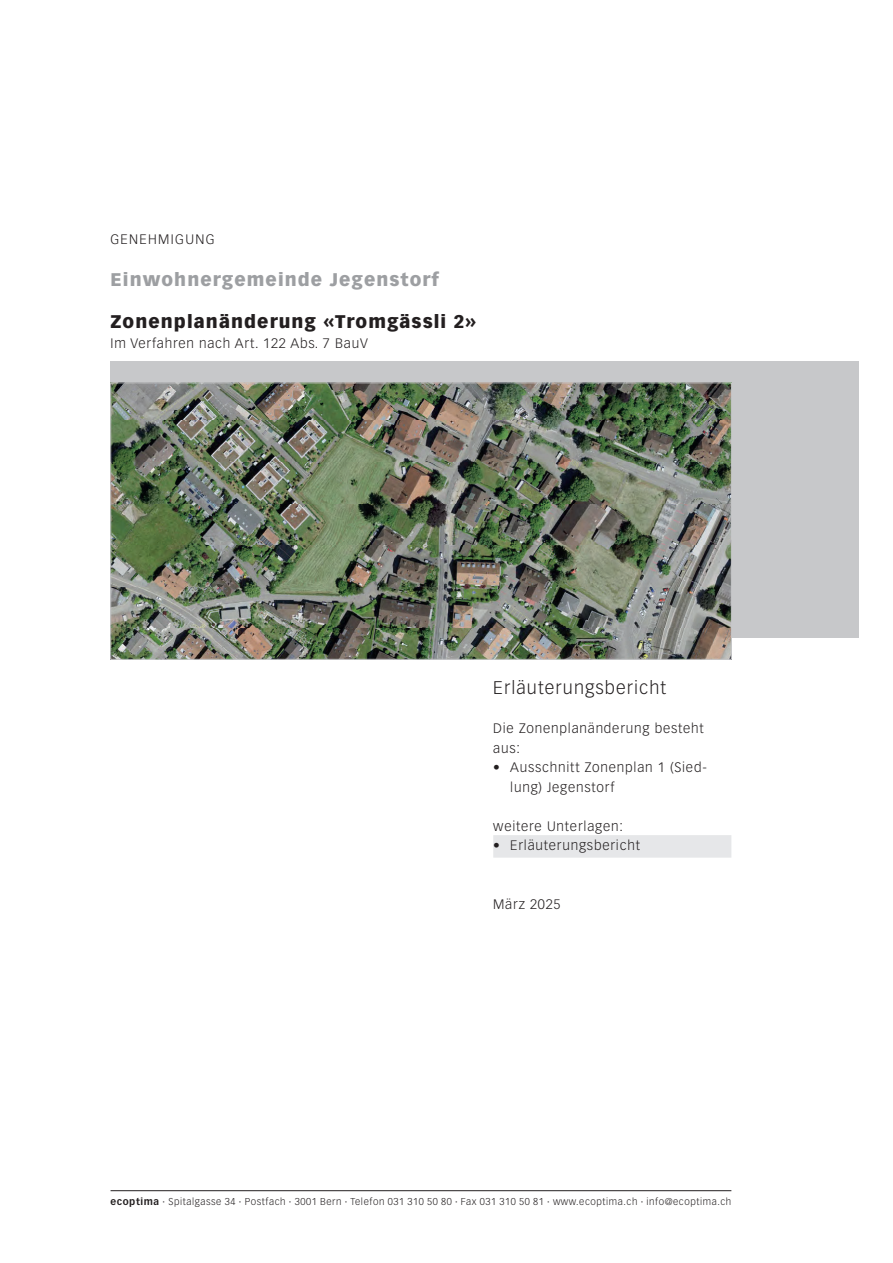
<style>
.page{position:relative;width:893px;height:1263px;background:#fff}
.page>*{position:absolute;margin:0;border:0;box-sizing:border-box;transform-origin:0 0}
.t1{font:900 18px "Vectora LT Std";letter-spacing:.06em;color:#231f20}
.t2{font:900 18px "Vectora LT Std";letter-spacing:.06em;color:#9d9fa2}
.t3{font:300 18px "Vectora LT Std";letter-spacing:.06em;color:#231f20}
.t4{font:300 13.5px/19.5px "Vectora LT Std";letter-spacing:.06em;color:#231f20}
.t5{font:300 13.5px "Vectora LT Std";letter-spacing:.1em;color:#231f20}
.t6{font:300 9.75px "Vectora LT Std";letter-spacing:.06em;color:#231f20}
.s1{font-weight:700}
</style>
<div class="page">
<hr style="left:111px;top:1190px;width:620px;height:1px;background:#231f20">
<div style="left:111px;top:361px;width:748px;height:277px;background:#c7c8ca"></div>
<img style="left:113px;top:385px;width:616px;height:272px">
<div style="left:111px;top:383px;width:620px;height:276px;border:1px solid #c7c8ca"></div>
<div style="left:493px;top:835px;width:238px;height:23px;background:#e6e7e9"></div>
<p class="t5" style="left:111px;top:234px;width:105px">GENEHMIGUNG</p>
<h1 class="t2" style="left:111px;top:273px;width:330px">Einwohnergemeinde Jegenstorf</h1>
<h1 class="t1" style="left:111px;top:315px;width:367px">Zonenplanänderung «Tromgässli 2»</h1>
<p class="t4" style="left:111px;top:334px;width:259px">Im Verfahren nach Art. 122 Abs. 7 BauV</p>
<h1 class="t3" style="left:493px;top:680px;width:174px">Erläuterungsbericht</h1>
<p class="t4" style="left:493px;top:720px;width:212px">Die Zonenplanänderung besteht aus:</p>
<p class="t4" style="left:510px;top:759px;width:198px;text-indent:-17px">• Ausschnitt Zonenplan 1 (Sied&shy;lung) Jegenstorf</p>
<p class="t4" style="left:493px;top:817px;width:131px">weitere Unterlagen:</p>
<p class="t4" style="left:493px;top:837px;width:148px">• Erläuterungsbericht</p>
<p class="t4" style="left:493px;top:895px;width:69px">März 2025</p>
<p class="t6" style="left:111px;top:1197px;width:622px"><span class="s1">ecoptima</span> · Spitalgasse 34 · Postfach · 3001 Bern · Telefon 031 310 50 80 · Fax 031 310 50 81 · www.ecoptima.ch · info@ecoptima.ch</p>
</div>
